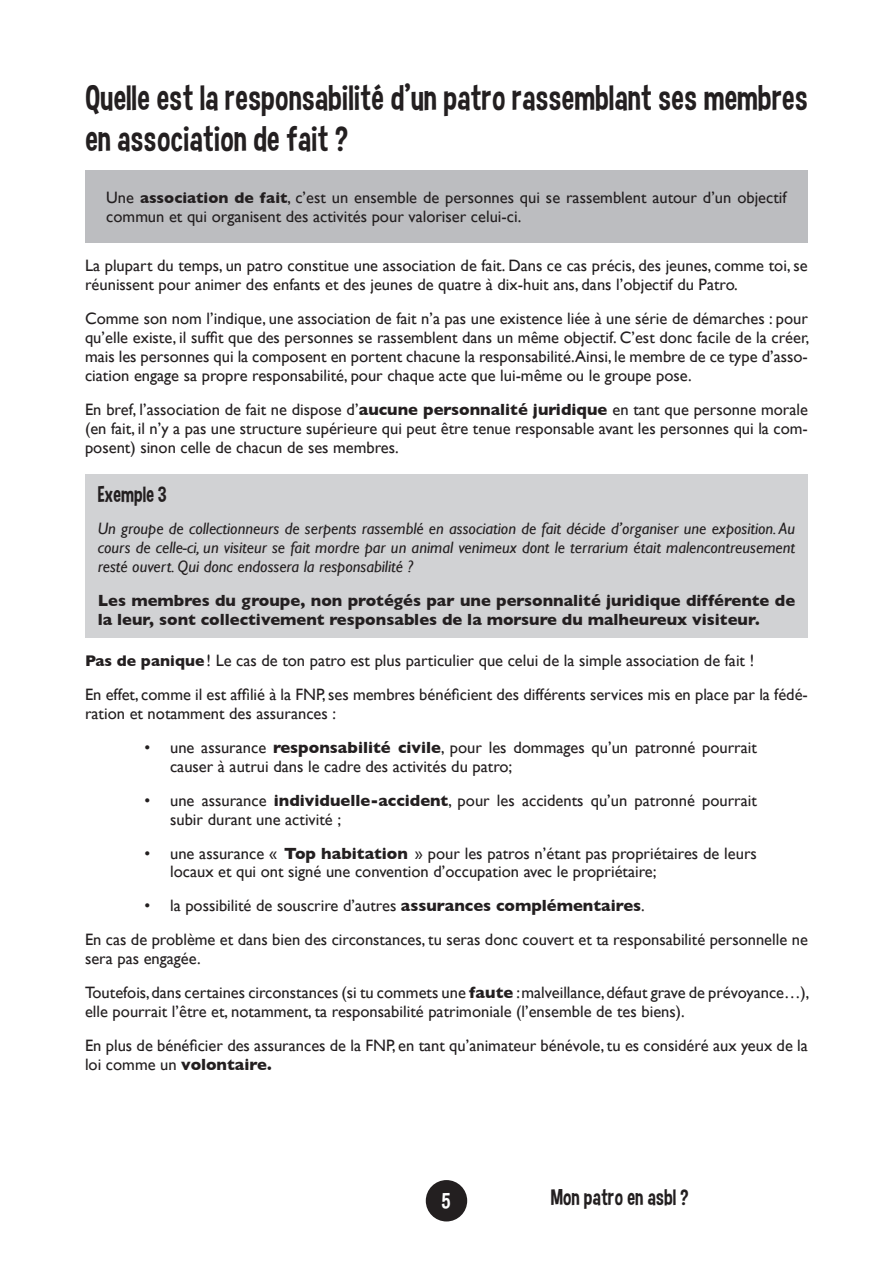
<style>
.page{position:relative;width:893px;height:1263px;background:#fff}
.page>*{position:absolute;margin:0;border:0;box-sizing:border-box;transform-origin:0 0}
.t1{font:36px/41.4px "Curse Casual";color:#231f20}
.t2{font:22.8px "Curse Casual";color:#231f20}
.t3{font:22.8px "Curse Casual";color:#fff}
.t4{font:22.5px "Curse Casual";color:#231f20}
.t5{font:16.5px/18.9px "Gill Sans";color:#231f20}
.t6{font:italic 16.5px/18.9px "Gill Sans";color:#231f20;text-align:justify}
.t7{font:700 16.5px/18.9px "Gill Sans";color:#231f20}
.s1{font-weight:700;font-size:15.75px}
.s2{font-weight:700}
.s3{font-weight:400}
</style>
<div class="page">
<div style="left:426px;top:1180px;width:41px;height:41px;background:#231f20;border-radius:50%"></div>
<div style="left:85px;top:170px;width:723px;height:73px;background:#bcbdc0"></div>
<div style="left:85px;top:474px;width:723px;height:164px;background:#d1d2d4"></div>
<h1 class="t1" style="left:85px;top:76px;width:724px">Quelle est la responsabilité d’un patro rassemblant ses membres en association de fait ?</h1>
<p class="t5" style="left:106px;top:188px;width:682px">Une <span class="s1">association de fait</span>, c’est un ensemble de personnes qui se rassemblent autour d’un objectif commun et qui organisent des activités pour valoriser celui-ci.</p>
<p class="t5" style="left:85px;top:256px;width:724px">La plupart du temps, un patro constitue une association de fait. Dans ce cas précis, des jeunes, comme toi, se réunissent pour animer des enfants et des jeunes de quatre à dix-huit ans, dans l’objectif du Patro.</p>
<p class="t5" style="left:85px;top:309px;width:726px;text-align:justify">Comme son nom l’indique, une association de fait n’a pas une existence liée à une série de démarches : pour qu’elle existe, il suffit que des personnes se rassemblent dans un même objectif. C’est donc facile de la créer, mais les personnes qui la composent en portent chacune la responsabilité.Ainsi, le membre de ce type d’asso&shy;ciation engage sa propre responsabilité, pour chaque acte que lui-même ou le groupe pose.</p>
<p class="t5" style="left:85px;top:400px;width:724px;text-align:justify">En bref, l’association de fait ne dispose d’<span class="s2">aucune personnalité juridique</span> en tant que personne morale (en fait, il n’y a pas une structure supérieure qui peut être tenue responsable avant les personnes qui la com&shy;posent) sinon celle de chacun de ses membres.</p>
<h3 class="t4" style="left:98px;top:481px;width:71px">Exemple 3</h3>
<p class="t6" style="left:98px;top:519px;width:699px">Un groupe de collectionneurs de serpents rassemblé en association de fait décide d’organiser une exposition. Au cours de celle-ci, un visiteur se fait mordre par un animal venimeux dont le terrarium était malencontreusement resté ouvert. Qui donc endossera la responsabilité ?</p>
<p class="t7" style="left:98px;top:591px;width:699px">Les membres du groupe, non protégés par une personnalité juridique différente de la leur, sont collectivement responsables de la morsure du malheureux visiteur.</p>
<p class="t5" style="left:85px;top:643px;width:724px;line-height:33.9px"><span class="s1">Pas de panique</span>! Le cas de ton patro est plus particulier que celui de la simple association de fait !<br>En effet, comme il est affilié à la FNP, ses membres bénéficient des différents services mis en place par la fédé-</p>
<p class="t5" style="left:85px;top:703px;width:252px">ration et notamment des assurances :</p>
<p class="t5" style="left:170px;top:737px;width:588px;text-indent:-26px">• une assurance <span class="s2">responsabilité civile</span>, pour les dommages qu’un patronné pourrait causer à autrui dans le cadre des activités du patro;</p>
<p class="t5" style="left:170px;top:790px;width:588px;text-indent:-26px">• une assurance <span class="s2">individuelle-accident</span>, pour les accidents qu’un patronné pourrait subir durant une activité ;</p>
<p class="t5" style="left:170px;top:843px;width:588px;text-indent:-26px">• une assurance « <span class="s2">Top habitation</span> » pour les patros n’étant pas propriétaires de leurs locaux et qui ont signé une convention d’occupation avec le propriétaire;</p>
<p class="t5" style="left:85px;top:889px;width:724px;line-height:33.9px;text-indent:60px">• la possibilité de souscrire d’autres <span class="s2">assurances complémentaires</span>.<br>En cas de problème et dans bien des circonstances, tu seras donc couvert et ta responsabilité personnelle ne</p>
<p class="t5" style="left:85px;top:942px;width:726px;line-height:33.9px">sera pas engagée.<br>Toutefois, dans certaines circonstances (si tu commets une <span class="s2">faute</span> : malveillance, défaut grave de prévoyance…),</p>
<p class="t5" style="left:85px;top:995px;width:724px;line-height:33.9px">elle pourrait l’être et, notamment, ta responsabilité patrimoniale (l’ensemble de tes biens).<br>En plus de bénéficier des assurances de la FNP, en tant qu’animateur bénévole, tu es considéré aux yeux de la</p>
<p class="t7" style="left:85px;top:1055px;width:188px"><span class="s3">loi comme un</span> volontaire.</p>
<h2 class="t3" style="left:441px;top:1187px;width:11px">5</h2>
<h2 class="t2" style="left:551px;top:1183px;width:140px">Mon patro en asbl ?</h2>
</div>
